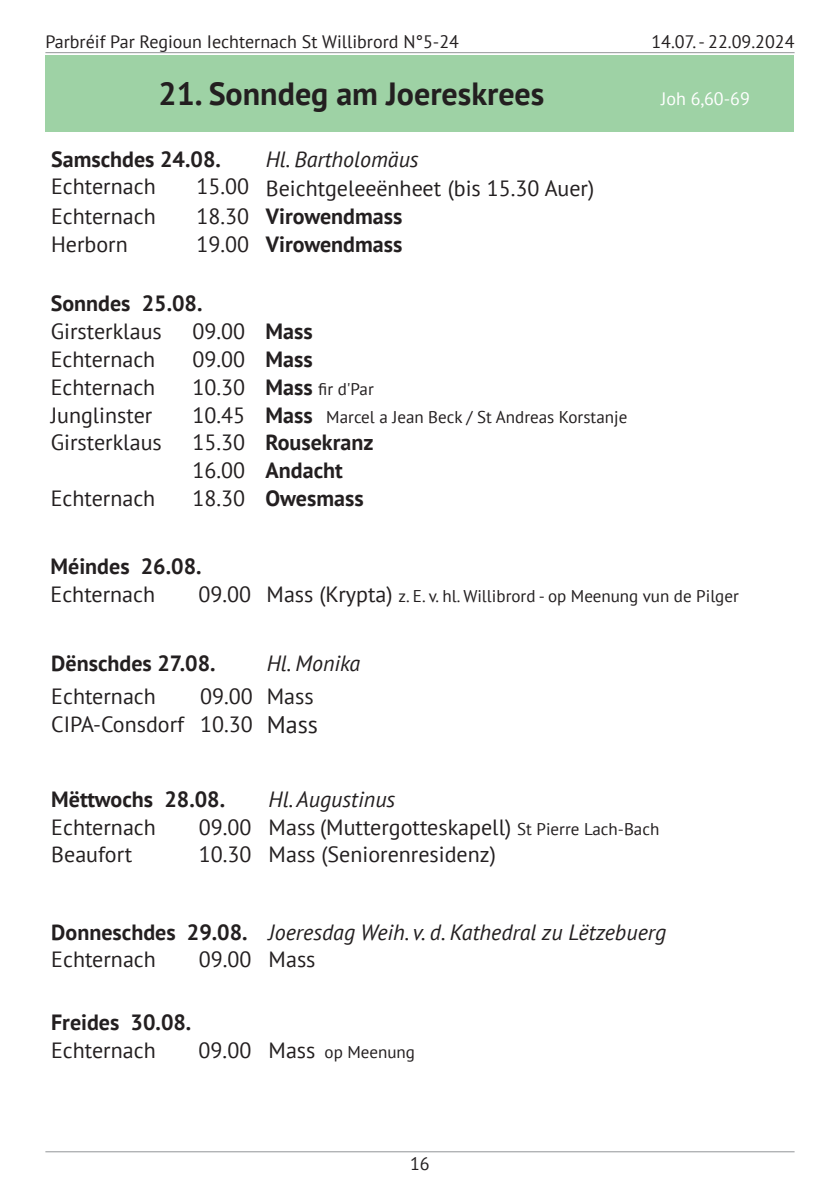
<style>
.page{position:relative;width:840px;height:1191px;background:#fff}
.page>*{position:absolute;margin:0;border:0;box-sizing:border-box;transform-origin:0 0}
.t1{font:700 32px "PT Sans";color:#231f20}
.t2{font:22px/27.8px "PT Sans";color:#231f20;text-align:right}
.t3{font:700 22px/27.8px "PT Sans";color:#231f20}
.t4{font:italic 22px/27.8px "PT Sans";color:#231f20}
.t5{font:18px "PT Sans";color:#231f20}
.t6{font:18px "PT Sans";color:#fff}
.t7{font:17px "PT Sans";color:#231f20}
.s1{font-weight:400}
.s2{font-weight:700}
.s3{font-size:22px}
.s4{font-weight:700;font-size:22px}
.s5{font-size:24px}
.s6{font-size:17px}
.s7{font-weight:700;font-style:normal}
.s8{font-style:normal}
</style>
<div class="page">
<hr style="left:45px;top:52px;width:749px;height:1px;background:#939598">
<hr style="left:45px;top:1151px;width:749px;height:1px;background:#939598">
<div style="left:45px;top:55px;width:747px;height:76px;background:#9ed2a5"></div>
<p class="t5" style="left:45px;top:30px;width:415px">Parbréif Par Regioun Iechternach St Willibrord N°5-24</p>
<p class="t5" style="left:651px;top:30px;width:144px">14.07. - 22.09.2024</p>
<h1 class="t1" style="left:158px;top:73px;width:387px">21. Sonndeg am Joereskrees</h1>
<p class="t6" style="left:660px;top:87px;width:90px">Joh 6,60-69</p>
<p class="t3" style="left:51px;top:144px;width:171px">Samschdes 24.08.</p>
<p class="t4" style="left:266px;top:144px;width:154px">Hl. Bartholomäus</p>
<p class="t2" style="left:51px;top:172px;width:106px">Echternach</p>
<p class="t2" style="left:196px;top:174px;width:399px">15.00 Beichtgeleeënheet (bis 15.30 Auer)</p>
<p class="t2" style="left:51px;top:202px;width:106px">Echternach</p>
<p class="t3" style="left:196px;top:202px;width:207px"><span class="s1">18.30</span> Virowendmass</p>
<p class="t2" style="left:51px;top:230px;width:78px">Herborn</p>
<p class="t3" style="left:196px;top:230px;width:207px"><span class="s1">19.00</span> Virowendmass</p>
<p class="t3" style="left:51px;top:289px;width:153px">Sonndes 25.08.</p>
<p class="t2" style="left:51px;top:316px;width:112px">Girsterklaus</p>
<p class="t2" style="left:192px;top:316px;width:121px">09.00 <span class="s2">Mass</span></p>
<p class="t2" style="left:51px;top:344px;width:106px">Echternach</p>
<p class="t2" style="left:192px;top:344px;width:121px">09.00 <span class="s2">Mass</span></p>
<p class="t2" style="left:51px;top:372px;width:106px">Echternach</p>
<p class="t7" style="left:192px;top:378px;width:183px"><span class="s3">10.30</span> <span class="s4">Mass</span> fir d'Par</p>
<p class="t2" style="left:51px;top:400px;width:103px">Junglinster</p>
<p class="t7" style="left:192px;top:405px;width:436px"><span class="s3">10.45</span> <span class="s4">Mass</span> Marcel a Jean Beck / St Andreas Korstanje</p>
<p class="t2" style="left:51px;top:428px;width:112px">Girsterklaus</p>
<p class="t3" style="left:192px;top:428px;width:182px"><span class="s1">15.30</span> Rousekranz<br><span class="s1">16.00</span> Andacht</p>
<p class="t2" style="left:51px;top:484px;width:106px">Echternach</p>
<p class="t3" style="left:192px;top:484px;width:172px"><span class="s1">18.30</span> Owesmass</p>
<p class="t3" style="left:51px;top:551px;width:152px">Méindes 26.08.</p>
<p class="t2" style="left:51px;top:579px;width:106px">Echternach</p>
<p class="t7" style="left:198px;top:584px;width:541px"><span class="s3">09.00 Mass (Krypta)</span> z. E. v. hl. Willibrord - op Meenung vun de Pilger</p>
<p class="t3" style="left:51px;top:649px;width:166px">Dënschdes 27.08.</p>
<p class="t4" style="left:266px;top:649px;width:95px">Hl. Monika</p>
<p class="t2" style="left:51px;top:682px;width:106px">Echternach</p>
<p class="t2" style="left:51px;top:682px;width:268px">09.00 Mass<br>CIPA-Consdorf 10.30 <span class="s5">Mass</span></p>
<p class="t3" style="left:51px;top:784px;width:175px">Mëttwochs 28.08.</p>
<p class="t4" style="left:268px;top:784px;width:128px">Hl. Augustinus</p>
<p class="t2" style="left:51px;top:812px;width:106px">Echternach</p>
<p class="t2" style="left:199px;top:812px;width:462px">09.00 Mass (Muttergotteskapell) <span class="s6">St Pierre Lach-Bach</span></p>
<p class="t2" style="left:51px;top:840px;width:82px">Beaufort</p>
<p class="t2" style="left:199px;top:840px;width:298px">10.30 Mass (Seniorenresidenz)</p>
<p class="t4" style="left:51px;top:917px;width:616px"><span class="s7">Donneschdes 29.08.</span> Joeresdag Weih. v. d. Kathedral zu Lëtzebuerg<br><span class="s8">Echternach</span></p>
<p class="t2" style="left:199px;top:945px;width:118px">09.00 Mass</p>
<p class="t3" style="left:51px;top:1007px;width:142px">Freides 30.08.</p>
<p class="t2" style="left:51px;top:1035px;width:106px">Echternach</p>
<p class="t2" style="left:198px;top:1035px;width:218px">09.00 Mass <span class="s6">op Meenung</span></p>
<p class="t5" style="left:410px;top:1152px;width:21px">16</p>
</div>
